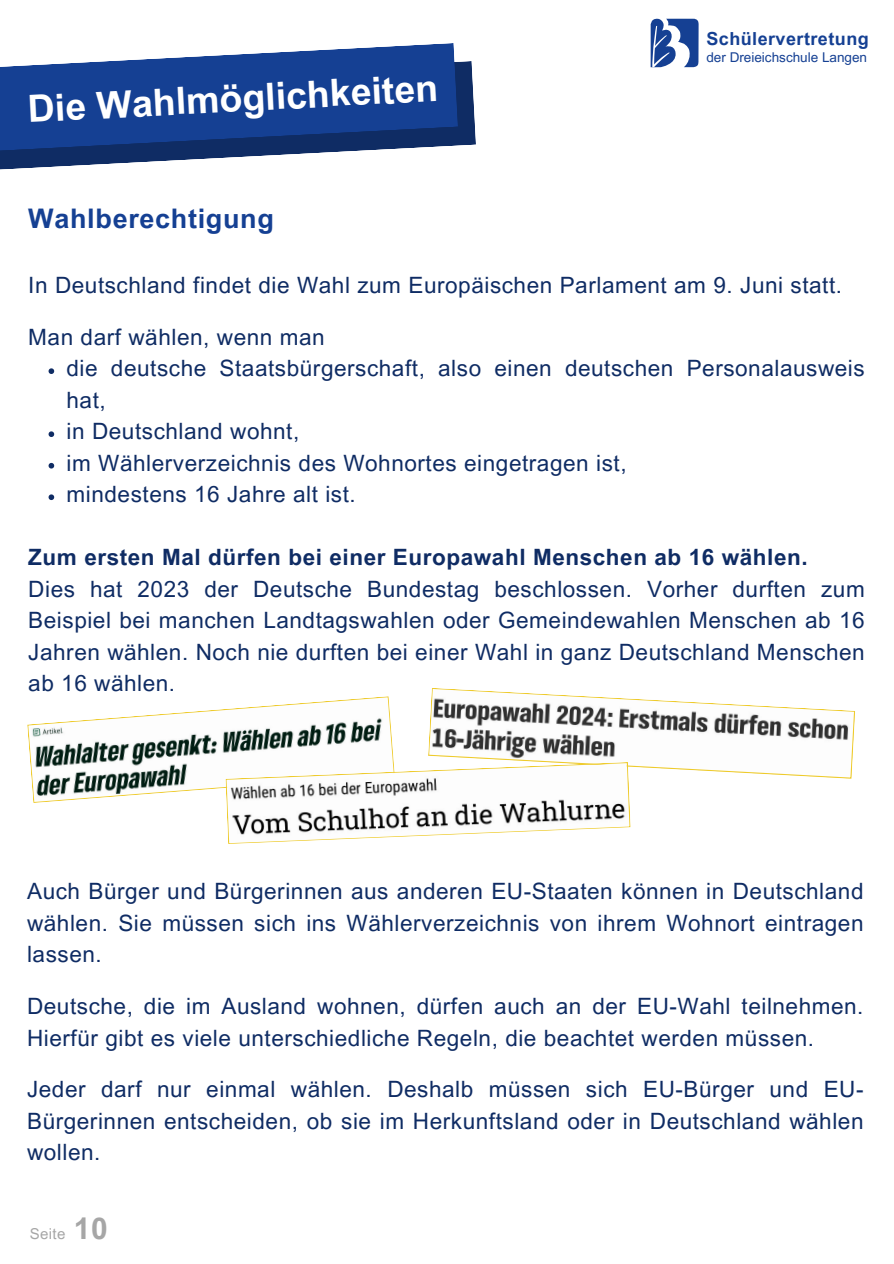
<style>
.page{position:relative;width:894px;height:1264px;background:#fff}
.page>*{position:absolute;margin:0;border:0;box-sizing:border-box;transform-origin:0 0}
.t1{font:700 37.5px "Arial MT Pro";color:#fff}
.t2{font:700 30px "Arial MT Pro";color:#a6a6a6}
.t3{font:700 27px "Arial MT Pro";letter-spacing:.025em;color:#154093}
.t4{font:22.5px/31.5px "Arial MT Pro";letter-spacing:.025em;color:#0f2c64}
.t5{font:700 18px "Arial MT Pro";letter-spacing:.025em;color:#154093}
.t6{font:15px "Arial MT Pro";letter-spacing:.025em;color:#a6a6a6}
.t7{font:13.5px "Arial MT Pro";color:#154093}
.s1{font-weight:700}
</style>
<div class="page">
<svg style="left:0;top:61px;width:476px;height:109px"></svg>
<svg style="left:0;top:43px;width:458px;height:111px;background:#31559a"></svg>
<svg style="left:650px;top:19px;width:48px;height:48px"></svg>
<svg style="left:49px;top:368px;width:5px;height:6px"></svg>
<svg style="left:49px;top:431px;width:5px;height:6px"></svg>
<svg style="left:49px;top:463px;width:5px;height:5px"></svg>
<svg style="left:49px;top:494px;width:5px;height:6px"></svg>
<svg style="left:27px;top:688px;width:827px;height:156px"></svg>
<h3 class="t1" style="left:27px;top:95px;width:412px;rotate:-3deg">Die Wahlmöglichkeiten</h3>
<p class="t3" style="left:28px;top:208px;width:247px">Wahlberechtigung</p>
<p class="t5" style="left:706px;top:32px;width:164px">Schülervertretung</p>
<p class="t7" style="left:706px;top:52px;width:162px">der Dreieichschule Langen</p>
<h4 class="t4" style="left:28px;top:272px;width:815px">In Deutschland findet die Wahl zum Europäischen Parlament am 9. Juni statt.</h4>
<p class="t4" style="left:28px;top:324px;width:298px">Man darf wählen, wenn man</p>
<h2 class="t4" style="left:67px;top:355px;width:799px">die deutsche Staatsbürgerschaft, also einen deutschen Personalausweis hat,</h2>
<h3 class="t4" style="left:67px;top:418px;width:234px">in Deutschland wohnt,</h3>
<h3 class="t4" style="left:67px;top:450px;width:561px">im Wählerverzeichnis des Wohnortes eingetragen ist,</h3>
<p class="t4" style="left:67px;top:481px;width:291px">mindestens 16 Jahre alt ist.</p>
<p class="t4" style="left:28px;top:544px;width:837px"><span class="s1">Zum ersten Mal dürfen bei einer Europawahl Menschen ab 16 wählen.<br></span>Dies hat 2023 der Deutsche Bundestag beschlossen. Vorher durften zum Beispiel bei manchen Landtagswahlen oder Gemeindewahlen Menschen ab 16<br>Jahren wählen. Noch nie durften bei einer Wahl in ganz Deutschland Menschen ab 16 wählen.</p>
<h3 class="t4" style="left:27px;top:878px;width:837px;text-align:justify">Auch Bürger und Bürgerinnen aus anderen EU-Staaten können in Deutschland wählen. Sie müssen sich ins Wählerverzeichnis von ihrem Wohnort eintragen lassen.</h3>
<h3 class="t4" style="left:27px;top:993px;width:837px">Deutsche, die im Ausland wohnen, dürfen auch an der EU-Wahl teilnehmen.<br>Hierfür gibt es viele unterschiedliche Regeln, die beachtet werden müssen.</h3>
<h5 class="t4" style="left:27px;top:1076px;width:837px;text-align:justify">Jeder darf nur einmal wählen. Deshalb müssen sich EU-Bürger und EU-Bürgerinnen entscheiden, ob sie im Herkunftsland oder in Deutschland wählen wollen.</h5>
<p class="t6" style="left:30px;top:1228px;width:37px">Seite</p>
<h3 class="t2" style="left:74px;top:1217px;width:36px">10</h3>
</div>
